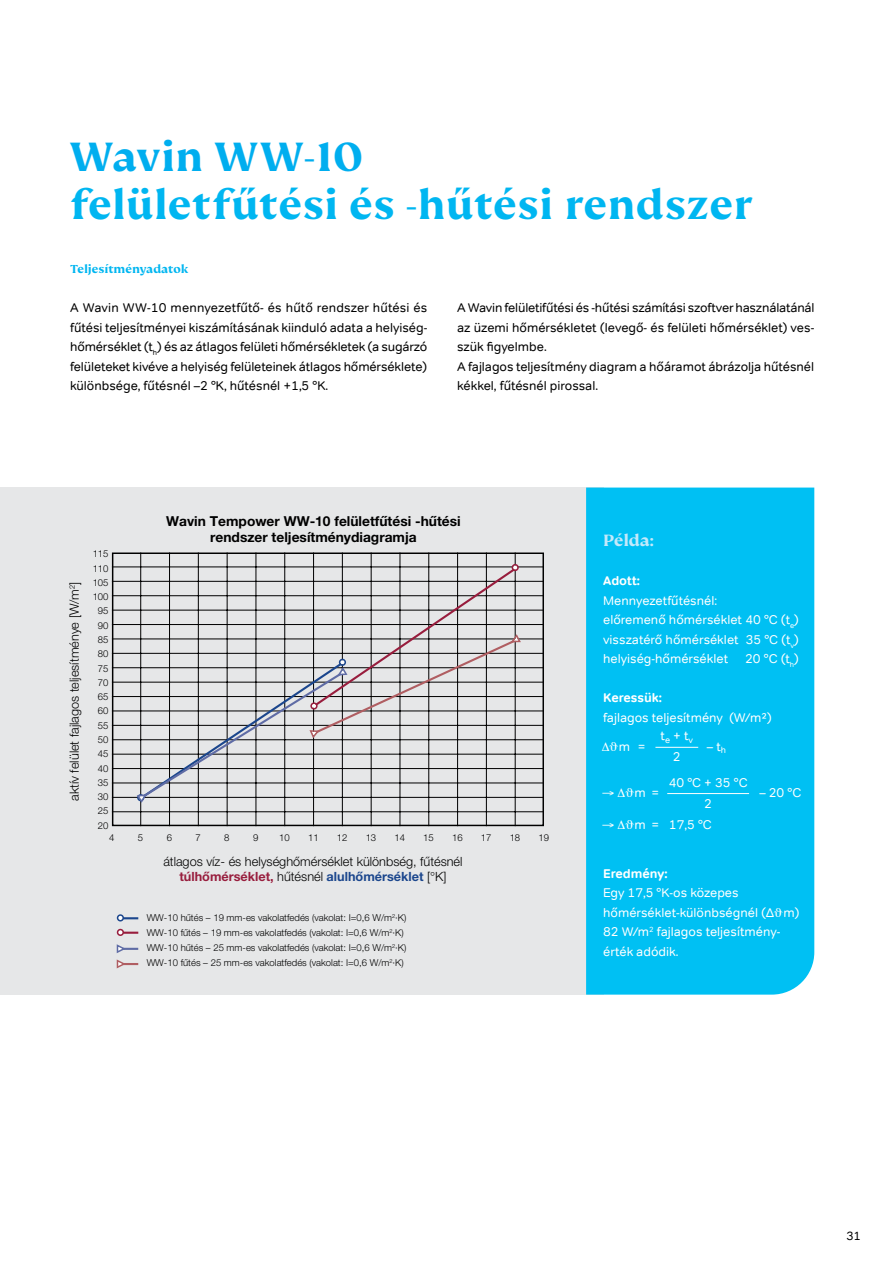
<style>
.page{position:relative;width:893px;height:1263px;background:#fff}
.page>*{position:absolute;margin:0;border:0;box-sizing:border-box;transform-origin:0 0}
.t1{font:700 45px "FS Kim";letter-spacing:.015em;color:#00b6f1}
.t2{font:700 45px "FS Kim";letter-spacing:.005em;color:#00aeef}
.t3{font:700 18px "FS Kim";color:#c4e9fb}
.t4{font:700 13.8px/16.5px "Helvetica Neue LT Pro";color:#000;text-align:center}
.t5{font:12.75px/19.5px "Tondo Trial";color:#000;text-align:justify}
.t6{font:12.75px/19.5px "Tondo Trial";color:#fff}
.t7{font:300 12.75px/15.3px "Helvetica Neue LT Pro";color:#000;text-align:center}
.t8{font:700 12.75px "Tondo Trial";color:#fff}
.t9{font:700 12.75px "FS Kim";color:#00b6f1}
.t10{font:12px "Tondo Trial";color:#000}
.t11{font:300 9.6px/14.2px "Helvetica Neue LT Pro";color:#000;text-align:center}
.s1{font-weight:700;color:#981d3d}
.s2{font-weight:700;color:#1b468d}
</style>
<div class="page">
<div style="left:0;top:488px;width:603px;height:507px;background:#e6e7e8"></div>
<div style="left:586px;top:488px;width:228px;height:507px;background:#00c0f3"></div>
<div style="left:112px;top:552px;width:432px;height:274px;border:1px solid #000"></div>
<hr style="left:515px;top:552px;width:1px;height:274px;background:#000">
<hr style="left:486px;top:552px;width:1px;height:274px;background:#000">
<hr style="left:457px;top:552px;width:1px;height:274px;background:#000">
<hr style="left:428px;top:552px;width:1px;height:274px;background:#000">
<hr style="left:400px;top:552px;width:1px;height:274px;background:#000">
<hr style="left:371px;top:552px;width:1px;height:274px;background:#000">
<hr style="left:342px;top:552px;width:1px;height:274px;background:#000">
<hr style="left:313px;top:552px;width:1px;height:274px;background:#000">
<hr style="left:284px;top:552px;width:1px;height:274px;background:#000">
<hr style="left:256px;top:552px;width:1px;height:274px;background:#000">
<hr style="left:227px;top:552px;width:1px;height:274px;background:#000">
<hr style="left:198px;top:552px;width:1px;height:274px;background:#000">
<hr style="left:169px;top:552px;width:1px;height:274px;background:#000">
<hr style="left:140px;top:552px;width:1px;height:274px;background:#000">
<hr style="left:112px;top:811px;width:432px;height:1px;background:#000">
<hr style="left:112px;top:797px;width:432px;height:1px;background:#000">
<hr style="left:112px;top:783px;width:432px;height:1px;background:#000">
<hr style="left:112px;top:768px;width:432px;height:1px;background:#000">
<hr style="left:112px;top:754px;width:432px;height:1px;background:#000">
<hr style="left:112px;top:739px;width:432px;height:1px;background:#000">
<hr style="left:112px;top:725px;width:432px;height:1px;background:#000">
<hr style="left:112px;top:711px;width:432px;height:1px;background:#000">
<hr style="left:112px;top:696px;width:432px;height:1px;background:#000">
<hr style="left:112px;top:682px;width:432px;height:1px;background:#000">
<hr style="left:112px;top:667px;width:432px;height:1px;background:#000">
<hr style="left:112px;top:653px;width:432px;height:1px;background:#000">
<hr style="left:112px;top:639px;width:432px;height:1px;background:#000">
<hr style="left:112px;top:624px;width:432px;height:1px;background:#000">
<hr style="left:112px;top:610px;width:432px;height:1px;background:#000">
<hr style="left:112px;top:595px;width:432px;height:1px;background:#000">
<hr style="left:112px;top:581px;width:432px;height:1px;background:#000">
<hr style="left:112px;top:567px;width:432px;height:1px;background:#000">
<svg style="left:136px;top:564px;width:385px;height:239px"></svg>
<svg style="left:117px;top:914px;width:21px;height:7px"></svg>
<svg style="left:117px;top:929px;width:21px;height:7px"></svg>
<svg style="left:117px;top:944px;width:21px;height:9px"></svg>
<svg style="left:117px;top:959px;width:21px;height:9px"></svg>
<hr style="left:655px;top:747px;width:43px;height:1px;background:#fff">
<hr style="left:667px;top:793px;width:82px;height:1px;background:#fff">
<svg style="left:774px;top:907px;width:9px;height:10px"></svg>
<svg style="left:610px;top:742px;width:8px;height:9px"></svg>
<svg style="left:625px;top:788px;width:9px;height:9px"></svg>
<svg style="left:625px;top:820px;width:9px;height:9px"></svg>
<h1 class="t2" style="left:70px;top:132px;width:294px">Wavin WW-10</h1>
<h1 class="t1" style="left:70px;top:180px;width:683px">felületfűtési és -hűtési rendszer</h1>
<p class="t9" style="left:70px;top:262px;width:120px">Teljesítményadatok</p>
<p class="t5" style="left:70px;top:298px;width:359px">A Wavin WW-10 mennyezetfűtő- és hűtő rendszer hűtési és fűtési teljesítményei kiszámításának kiinduló adata a helyiség&shy;hőmérséklet (t<sub>h</sub>) és az átlagos felületi hőmérsékletek (a sugárzó felületeket kivéve a helyiség felületeinek átlagos hőmérséklete) különbsége, fűtésnél –2 °K, hűtésnél +1,5 °K.</p>
<p class="t5" style="left:457px;top:298px;width:359px;text-align:left">A Wavin felületifűtési és -hűtési számítási szoftver használatánál az üzemi hőmérsékletet (levegő- és felületi hőmérséklet) ves&shy;szük figyelmbe.<br>A fajlagos teljesítmény diagram a hőáramot ábrázolja hűtésnél kékkel, fűtésnél pirossal.</p>
<p class="t7" style="left:67px;top:801px;width:221px;rotate:-90deg">aktív felület fajlagos teljesítménye [W/m<sup>2</sup>]</p>
<p class="t11" style="left:93px;top:546px;width:17px">115<br>110<br>105<br>100<br>95<br>90<br>85<br>80<br>75<br>70<br>65<br>60<br>55<br>50<br>45<br>40<br>35<br>30<br>25<br>20</p>
<p class="t4" style="left:166px;top:512px;width:296px">Wavin Tempower WW-10 felületfűtési -hűtési rendszer teljesítménydiagramja</p>
<p class="t11" style="left:109px;top:830px;width:7px">4</p>
<p class="t11" style="left:138px;top:830px;width:7px">5</p>
<p class="t11" style="left:167px;top:830px;width:7px">6</p>
<p class="t11" style="left:195px;top:830px;width:7px">7</p>
<p class="t11" style="left:224px;top:830px;width:7px">8</p>
<p class="t11" style="left:253px;top:830px;width:7px">9</p>
<p class="t11" style="left:279px;top:830px;width:12px">10</p>
<p class="t11" style="left:308px;top:830px;width:12px">11</p>
<p class="t11" style="left:337px;top:830px;width:12px">12</p>
<p class="t11" style="left:366px;top:830px;width:12px">13</p>
<p class="t11" style="left:394px;top:830px;width:12px">14</p>
<p class="t11" style="left:423px;top:830px;width:12px">15</p>
<p class="t11" style="left:452px;top:830px;width:12px">16</p>
<p class="t11" style="left:481px;top:830px;width:12px">17</p>
<p class="t11" style="left:510px;top:830px;width:12px">18</p>
<p class="t11" style="left:538px;top:830px;width:12px">19</p>
<p class="t7" style="left:163px;top:853px;width:301px">átlagos víz- és helységhőmérséklet különbség, fűtésnél <span class="s1">túlhőmérséklet,</span> hűtésnél <span class="s2">alulhőmérséklet</span> [°K]</p>
<p class="t11" style="left:147px;top:909px;width:261px;line-height:15.3px;text-align:left">WW-10 hűtés – 19 mm-es vakolatfedés (vakolat: I=0,6 W/m<sup>2</sup>·K)<br>WW-10 fűtés – 19 mm-es vakolatfedés (vakolat: I=0,6 W/m<sup>2</sup>·K)<br>WW-10 hűtés – 25 mm-es vakolatfedés (vakolat: I=0,6 W/m<sup>2</sup>·K)<br>WW-10 fűtés – 25 mm-es vakolatfedés (vakolat: I=0,6 W/m<sup>2</sup>·K)</p>
<h2 class="t3" style="left:603px;top:530px;width:52px">Példa:</h2>
<p class="t8" style="left:603px;top:573px;width:39px">Adott:</p>
<p class="t6" style="left:603px;top:590px;width:197px">Mennyezetfűtésnél:<br>előremenő hőmérséklet 40 °C (t<sub>e</sub>) visszatérő hőmérséklet 35 °C (t<sub>v</sub>) helyiség-hőmérséklet</p>
<p class="t6" style="left:745px;top:649px;width:55px">20 °C (t<sub>h</sub>)</p>
<p class="t8" style="left:603px;top:690px;width:61px">Keressük:</p>
<p class="t6" style="left:603px;top:707px;width:170px">fajlagos teljesítmény (W/m²)</p>
<p class="t6" style="left:660px;top:726px;width:34px">t<sub>e</sub> + t<sub>v</sub></p>
<p class="t6" style="left:602px;top:737px;width:45px">∆m=</p>
<p class="t6" style="left:707px;top:737px;width:21px">– t<sub>h</sub></p>
<p class="t6" style="left:669px;top:744px;width:80px;line-height:25.2px;text-indent:4px">2<br>40 °C + 35 °C</p>
<p class="t6" style="left:602px;top:783px;width:59px">→ ∆m=</p>
<p class="t6" style="left:759px;top:783px;width:43px">– 20 °C</p>
<p class="t6" style="left:704px;top:794px;width:9px">2</p>
<p class="t6" style="left:602px;top:815px;width:111px">→ ∆ m = 17,5 °C</p>
<p class="t8" style="left:603px;top:865px;width:66px">Eredmény:</p>
<p class="t6" style="left:603px;top:883px;width:198px">Egy 17,5 °K-os közepes hőmérséklet-különbségnél (Δ m)<br>82 W/m<sup>2</sup> fajlagos teljesítmény&shy;érték adódik.</p>
<p class="t10" style="left:846px;top:1228px;width:16px">31</p>
</div>
